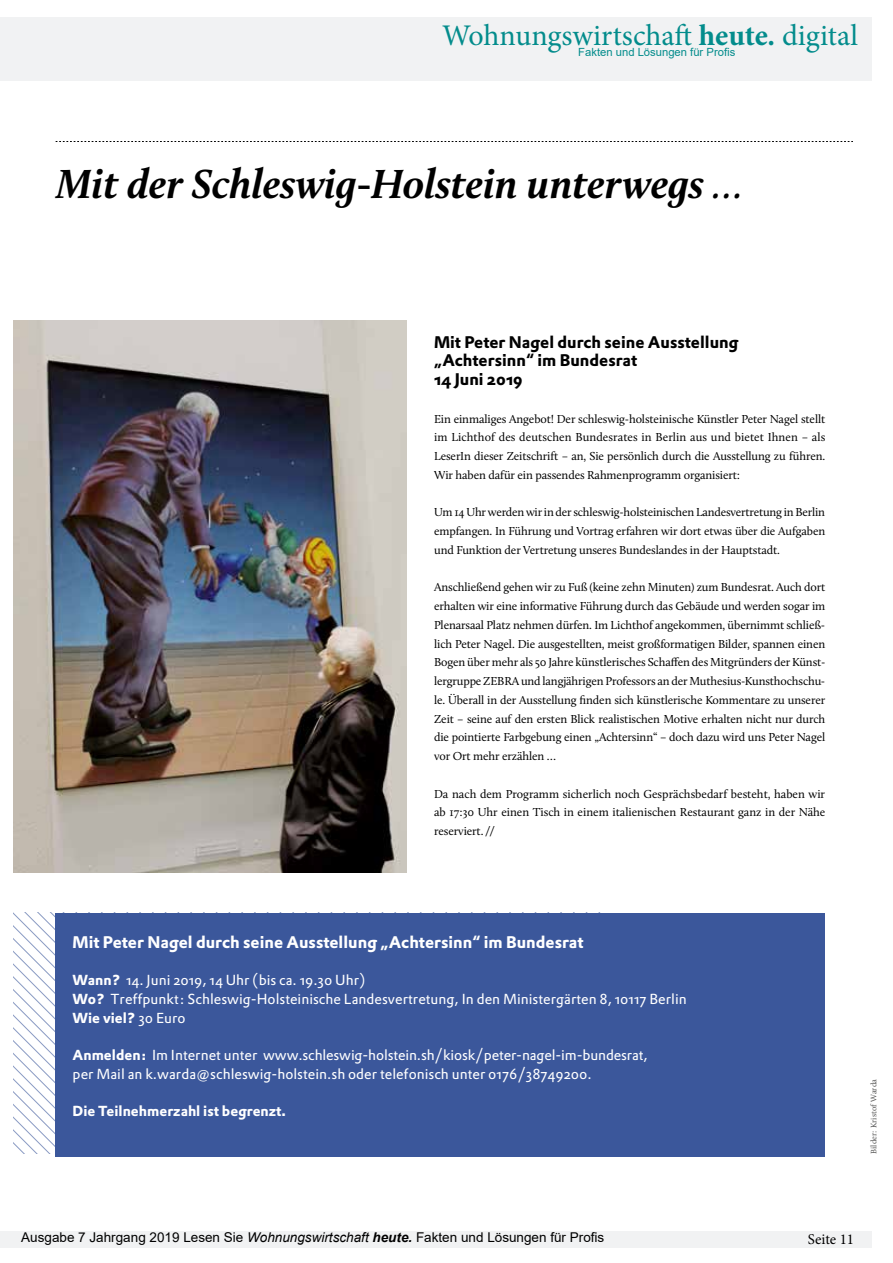
<style>
.page{position:relative;width:893px;height:1263px;background:#fff}
.page>*{position:absolute;margin:0;border:0;box-sizing:border-box;transform-origin:0 0}
.t1{font:italic 700 42px "Calluna";color:#000}
.t2{font:30px "Minion Pro";color:#038c8c}
.t3{font:16.5px/18.8px "DTL Prokyon ST Bold";color:#000}
.t4{font:16.5px "DTL Prokyon ST Bold";color:#fff}
.t5{font:15px "Minion Pro";color:#000}
.t6{font:14.25px/18.8px "DTL Prokyon ST";color:#fff}
.t7{font:14.25px "DTL Prokyon ST Bold";color:#fff}
.t8{font:13.5px "Arial";color:#000}
.t9{font:12px/18.8px "Calluna";letter-spacing:-.01em;color:#000;text-align:justify}
.t10{font:11.25px "Arial";color:#038c8c}
.t11{font:8.25px "Calluna";letter-spacing:.01em;color:#565655}
.s1{font-weight:700}
.s2{font-family:"DTL Prokyon ST Bold"}
.s3{font-style:italic}
.s4{font-weight:700;font-style:italic}
</style>
<div class="page">
<div style="left:0;top:17px;width:872px;height:64px;background:#f1f2f3"></div>
<svg style="left:13px;top:913px;width:43px;height:241px"></svg>
<img style="left:13px;top:321px;width:393px;height:552px">
<div style="left:56px;top:913px;width:769px;height:244px;background:#3b579b"></div>
<svg style="left:56px;top:141px;width:797px;height:1px"></svg>
<div style="left:0;top:1231px;width:872px;height:17px;background:#f1f2f3"></div>
<p class="t2" style="left:442px;top:15px;width:417px">Wohnungswirtschaft <span class="s1">heute.</span> digital</p>
<p class="t10" style="left:578px;top:44px;width:158px">Fakten und Lösungen für Profis</p>
<p class="t1" style="left:56px;top:157px;width:689px">Mit der Schleswig-Holstein unterwegs …</p>
<p class="t3" style="left:434px;top:332px;width:306px">Mit Peter Nagel durch seine Ausstellung „Achtersinn“ im bundesrat<br>14 Juni 2019</p>
<p class="t9" style="left:434px;top:409px;width:393px">Ein einmaliges Angebot! Der schleswig-holsteinische Künstler Peter Nagel stellt im Lichthof des deutschen Bundesrates in Berlin aus und bietet Ihnen – als LeserIn dieser Zeitschrift – an, Sie persönlich durch die Ausstellung zu führen.<br>Wir haben dafür ein passendes Rahmenprogramm organisiert:</p>
<p class="t9" style="left:434px;top:503px;width:393px">Um 14 Uhr werden wir in der schleswig-holsteinischen Landesvertretung in Berlin empfangen. In Führung und Vortrag erfahren wir dort etwas über die Aufgaben und Funktion der Vertretung unseres Bundeslandes in der Hauptstadt.</p>
<p class="t9" style="left:434px;top:578px;width:393px">Anschließend gehen wir zu Fuß (keine zehn Minuten) zum Bundesrat. Auch dort erhalten wir eine informative Führung durch das Gebäude und werden sogar im Plenarsaal Platz nehmen dürfen. Im Lichthof angekommen, übernimmt schließ&shy;lich Peter Nagel. Die ausgestellten, meist großformatigen Bilder, spannen einen Bogen über mehr als 50 Jahre künstlerisches Schaffen des Mitgründers der Künst&shy;lergruppe ZEBRA und langjährigen Professors an der Muthesius-Kunsthochschu&shy;le. Überall in der Ausstellung finden sich künstlerische Kommentare zu unserer Zeit – seine auf den ersten Blick realistischen Motive erhalten nicht nur durch die pointierte Farbgebung einen „Achtersinn“ – doch dazu wird uns Peter Nagel vor Ort mehr erzählen …</p>
<p class="t9" style="left:434px;top:784px;width:393px">Da nach dem Programm sicherlich noch Gesprächsbedarf besteht, haben wir ab 17:30 Uhr einen Tisch in einem italienischen Restaurant ganz in der Nähe reserviert. //</p>
<p class="t4" style="left:73px;top:931px;width:512px">Mit Peter Nagel durch seine Ausstellung „Achtersinn“ im bundesrat</p>
<p class="t6" style="left:73px;top:970px;width:616px"><span class="s2">Wann?</span> 14. Juni 2019, 14 Uhr (bis ca. 19.30 Uhr)<br><span class="s2">Wo?</span> Treffpunkt: Schleswig-Holsteinische Landesvertretung, In den Ministergärten 8, 10117 Berlin<br><span class="s2">Wie viel?</span> 30 Euro</p>
<p class="t6" style="left:73px;top:1045px;width:577px"><span class="s2">Anmelden:</span> Im Internet unter www.schleswig-holstein.sh/kiosk/peter-nagel-im-bundesrat, per Mail an k.warda@schleswig-holstein.sh oder telefonisch unter 0176/38749200.</p>
<p class="t7" style="left:73px;top:1102px;width:215px">Die Teilnehmerzahl ist begrenzt.</p>
<p class="t11" style="left:869px;top:1154px;width:76px;rotate:-90deg">Bilder: Kristof Warda</p>
<p class="t8" style="left:21px;top:1228px;width:585px">Ausgabe 7 Jahrgang 2019 Lesen Sie <span class="s3">Wohnungswirtschaft</span> <span class="s4">heute.</span> Fakten und Lösungen für Profis</p>
<p class="t5" style="left:808px;top:1229px;width:48px">Seite 11</p>
</div>
